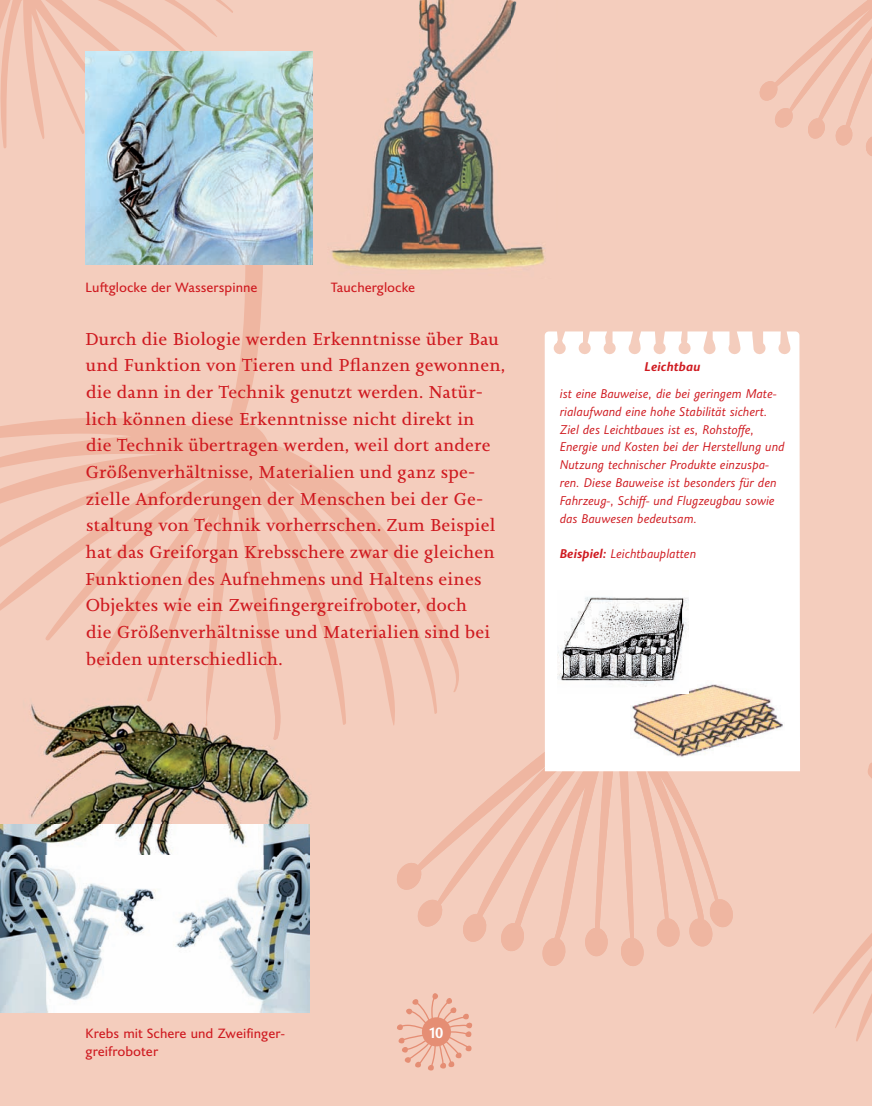
<style>
.page{position:relative;width:872px;height:1106px;background:#fff}
.page>*{position:absolute;margin:0;border:0;box-sizing:border-box;transform-origin:0 0}
.t1{font:18px/26.7px "Joanna Nova";letter-spacing:.01em;color:#cf1a20}
.t2{font:700 15px "Joanna Sans Nova";color:#fff}
.t3{font:13.5px/18px "Joanna Sans Nova";color:#cf1a20}
.t4{font:italic 12.75px/17.7px "Joanna Sans Nova";letter-spacing:.005em;color:#cf1a20}
.t5{font:italic 700 12.75px "Joanna Sans Nova";letter-spacing:.01em;color:#cf1a20}
.s1{font-weight:700}
</style>
<div class="page">
<div style="left:0;top:0;width:872px;height:1105px;background:#f4cdbd"></div>
<svg style="left:422px;top:533px;width:296px;height:404px"></svg>
<svg style="left:688px;top:898px;width:45px;height:49px"></svg>
<svg style="left:656px;top:918px;width:24px;height:29px"></svg>
<svg style="left:621px;top:937px;width:23px;height:29px"></svg>
<svg style="left:585px;top:927px;width:23px;height:29px"></svg>
<svg style="left:542px;top:937px;width:24px;height:29px"></svg>
<svg style="left:500px;top:922px;width:25px;height:29px"></svg>
<svg style="left:461px;top:913px;width:26px;height:29px"></svg>
<svg style="left:418px;top:897px;width:25px;height:31px"></svg>
<svg style="left:397px;top:861px;width:25px;height:29px"></svg>
<svg style="left:0;top:214px;width:468px;height:526px"></svg>
<svg style="left:397px;top:993px;width:75px;height:77px"></svg>
<div style="left:422px;top:1017px;width:29px;height:29px;background:#e58e74;border-radius:50%"></div>
<svg style="left:813px;top:763px;width:59px;height:278px"></svg>
<div style="left:545px;top:331px;width:255px;height:440px;background:#fff"></div>
<img style="left:327px;top:0;width:218px;height:278px">
<img style="left:1px;top:854px;width:309px;height:157px">
<img style="left:631px;top:680px;width:154px;height:77px">
<img style="left:558px;top:590px;width:130px;height:103px">
<img style="left:0;top:687px;width:329px;height:167px">
<img style="left:147px;top:687px;width:136px;height:52px">
<img style="left:86px;top:52px;width:226px;height:213px">
<svg style="left:0;top:0;width:233px;height:164px"></svg>
<svg style="left:759px;top:0;width:113px;height:156px"></svg>
<p class="t3" style="left:86px;top:277px;width:173px">Luftglocke der Wasserspinne</p>
<p class="t3" style="left:331px;top:277px;width:86px">Taucherglocke</p>
<p class="t1" style="left:85px;top:325px;width:422px">Durch die Biologie werden Erkenntnisse über Bau und Funktion von Tieren und Pflanzen gewonnen, die dann in der Technik genutzt werden. Natür&shy;lich können diese Erkenntnisse nicht direkt in<br>die Technik übertragen werden, weil dort andere Größenverhältnisse, Materialien und ganz spe&shy;zielle Anforderungen der Menschen bei der Ge&shy;staltung von Technik vorherrschen. Zum Beispiel hat das Greiforgan Krebsschere zwar die gleichen Funktionen des Aufnehmens und Haltens eines Objektes wie ein Zweifingergreif roboter, doch<br>die Größenverhältnisse und Materialien sind bei beiden unterschiedlich.</p>
<p class="t5" style="left:644px;top:358px;width:57px">Leichtbau</p>
<p class="t4" style="left:560px;top:384px;width:226px">ist eine Bauweise, die bei geringem Mate&shy;rialaufwand eine hohe Stabilität sichert.<br>Ziel des Leichtbaues ist es, Rohstoffe, Energie und Kosten bei der Herstellung und Nutzung technischer Produkte einzuspa&shy;ren. Diese Bauweise ist besonders für den Fahrzeug-, Schiff- und Flugzeugbau sowie das Bauwesen bedeutsam.</p>
<p class="t4" style="left:560px;top:544px;width:138px"><span class="s1">Beispiel:</span> Leichtbauplatten</p>
<p class="t3" style="left:86px;top:1023px;width:201px">Krebs mit Schere und Zweifinger&shy;greif roboter</p>
<p class="t2" style="left:429px;top:1021px;width:16px">10</p>
</div>
